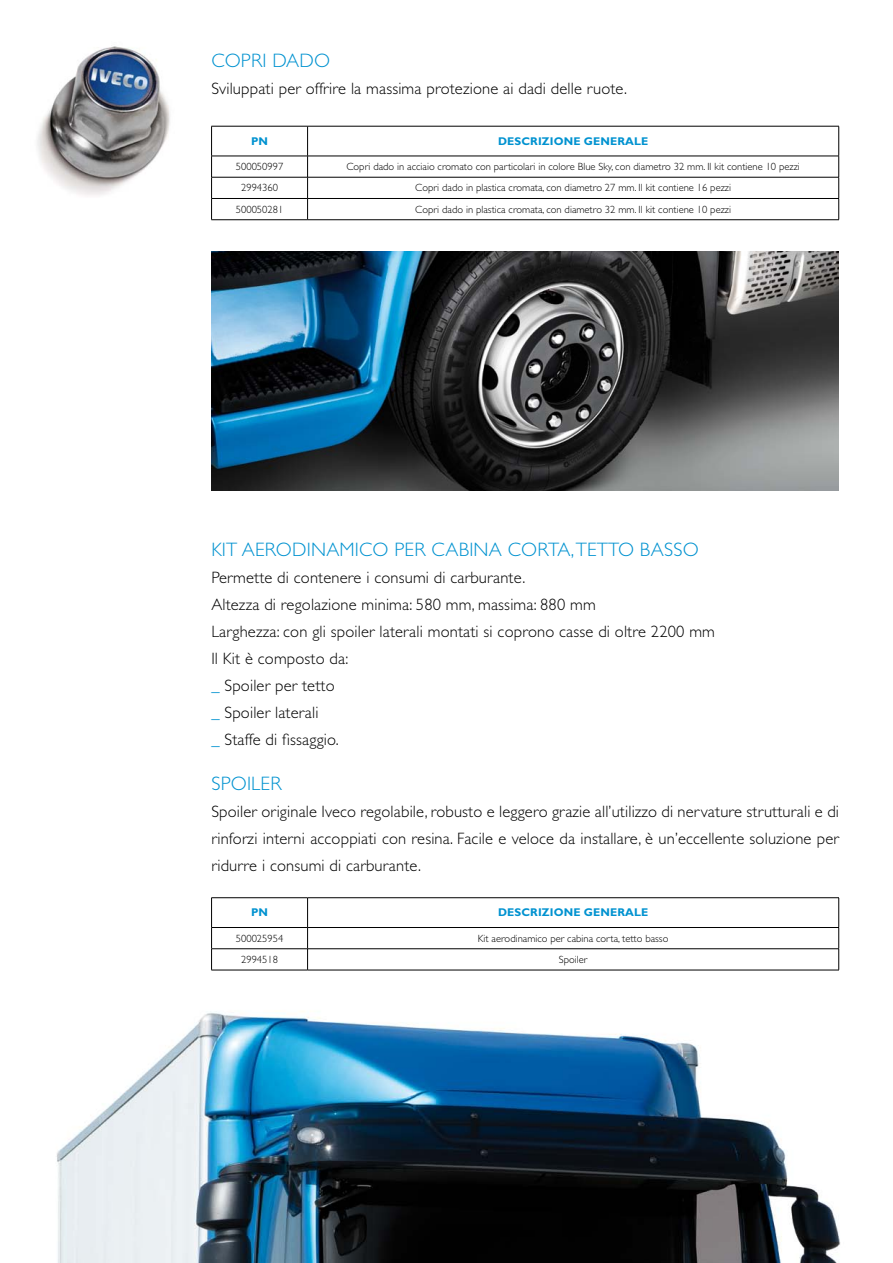
<style>
.page{position:relative;width:893px;height:1263px;background:#fff}
.page>*{position:absolute;margin:0;border:0;box-sizing:border-box;transform-origin:0 0}
.t1{font:300 19.5px "Gill Sans Std";color:#0092d0}
.t2{font:300 16.5px/27px "Gill Sans Std";letter-spacing:.01em;color:#000}
.t3{font:700 11.25px "Gill Sans Std";letter-spacing:.01em;color:#0092d0}
.t4{font:300 10.5px "Gill Sans Std";color:#000}
.s1{color:#0092d0}
</style>
<div class="page">
<img style="left:37px;top:46px;width:133px;height:149px">
<img style="left:211px;top:252px;width:628px;height:238px">
<img style="left:56px;top:1011px;width:785px;height:252px">
<hr style="left:211px;top:126px;width:97px;height:1px;background:#000">
<hr style="left:211px;top:126px;width:1px;height:30px;background:#000">
<hr style="left:308px;top:126px;width:531px;height:1px;background:#000">
<hr style="left:307px;top:126px;width:1px;height:30px;background:#000">
<hr style="left:838px;top:126px;width:1px;height:30px;background:#000">
<hr style="left:211px;top:156px;width:97px;height:1px;background:#000">
<hr style="left:308px;top:156px;width:531px;height:1px;background:#000">
<hr style="left:211px;top:177px;width:97px;height:1px;background:#000">
<hr style="left:308px;top:177px;width:531px;height:1px;background:#000">
<hr style="left:211px;top:198px;width:97px;height:1px;background:#000">
<svg style="left:211px;top:156px;width:1px;height:63px"></svg>
<hr style="left:308px;top:198px;width:531px;height:1px;background:#000">
<svg style="left:307px;top:156px;width:1px;height:63px"></svg>
<svg style="left:838px;top:156px;width:1px;height:63px"></svg>
<hr style="left:211px;top:219px;width:97px;height:1px;background:#000">
<hr style="left:308px;top:219px;width:531px;height:1px;background:#000">
<hr style="left:211px;top:897px;width:97px;height:1px;background:#000">
<hr style="left:308px;top:897px;width:531px;height:1px;background:#000">
<hr style="left:211px;top:927px;width:97px;height:1px;background:#000">
<hr style="left:308px;top:927px;width:531px;height:1px;background:#000">
<hr style="left:211px;top:948px;width:97px;height:1px;background:#000">
<svg style="left:211px;top:898px;width:1px;height:72px"></svg>
<hr style="left:308px;top:948px;width:531px;height:1px;background:#000">
<svg style="left:307px;top:898px;width:1px;height:72px"></svg>
<svg style="left:838px;top:898px;width:1px;height:72px"></svg>
<hr style="left:211px;top:970px;width:97px;height:1px;background:#000">
<hr style="left:308px;top:970px;width:531px;height:1px;background:#000">
<p class="t1" style="left:211px;top:50px;width:25px">Copri</p>
<p class="t1" style="left:272px;top:50px;width:15px">dado</p>
<p class="t2" style="left:211px;top:75px;width:417px">Sviluppati per offrire la massima protezione ai dadi delle ruote.</p>
<p class="t3" style="left:251px;top:134px;width:19px">PN</p>
<p class="t3" style="left:498px;top:134px;width:152px">DESCRIZIONE GENERALE</p>
<p class="t4" style="left:236px;top:161px;width:49px">500050997</p>
<p class="t4" style="left:346px;top:161px;width:455px">Copri dado in acciaio cromato con particolari in colore Blue Sky, con diametro 32 mm. Il kit contiene 10 pezzi</p>
<p class="t4" style="left:241px;top:182px;width:38px">2994360</p>
<p class="t4" style="left:415px;top:182px;width:317px">Copri dado in plastica cromata, con diametro 27 mm. Il kit contiene 16 pezzi</p>
<p class="t4" style="left:236px;top:203px;width:49px">500050281</p>
<p class="t4" style="left:415px;top:203px;width:317px">Copri dado in plastica cromata, con diametro 32 mm. Il kit contiene 10 pezzi</p>
<p class="t1" style="left:211px;top:539px;width:44px">Kit aerodinamico</p>
<p class="t1" style="left:394px;top:539px;width:11px">per</p>
<p class="t1" style="left:431px;top:539px;width:13px">cabina</p>
<p class="t1" style="left:508px;top:539px;width:14px">corta</p>
<p class="t1" style="left:571px;top:539px;width:18px">, tetto</p>
<p class="t1" style="left:640px;top:539px;width:13px">basso</p>
<p class="t2" style="left:211px;top:564px;width:505px">Permette di contenere i consumi di carburante.<br>Altezza di regolazione minima: 580 mm, massima: 880 mm<br>Larghezza: con gli spoiler laterali montati si coprono casse di oltre 2200 mm Il Kit è composto da:<br><span class="s1">_</span> Spoiler per tetto<br><span class="s1">_</span> Spoiler laterali<br><span class="s1">_</span> Staffe di fissaggio.</p>
<p class="t1" style="left:211px;top:772px;width:21px">Spoiler</p>
<p class="t2" style="left:211px;top:798px;width:629px;text-align:justify">Spoiler originale Iveco regolabile, robusto e leggero grazie all’utilizzo di nervature strutturali e di rinforzi interni accoppiati con resina. Facile e veloce da installare, è un’eccellente soluzione per ridurre i consumi di carburante.</p>
<p class="t3" style="left:251px;top:906px;width:19px">PN</p>
<p class="t3" style="left:498px;top:906px;width:152px">DESCRIZIONE GENERALE</p>
<p class="t4" style="left:236px;top:932px;width:49px">500025954</p>
<p class="t4" style="left:478px;top:932px;width:192px">Kit aerodinamico per cabina corta, tetto basso</p>
<p class="t4" style="left:241px;top:953px;width:38px">2994518</p>
<p class="t4" style="left:559px;top:953px;width:30px">Spoiler</p>
</div>
